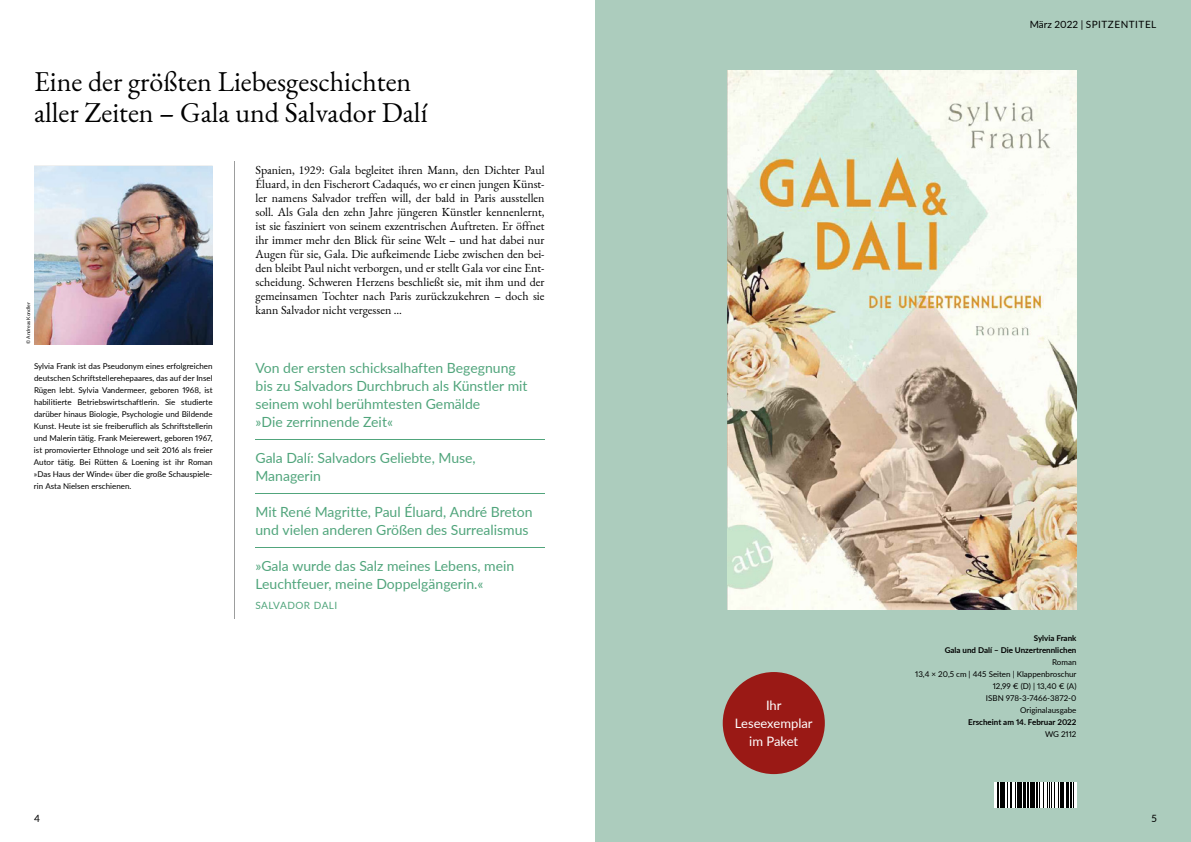
<style>
.page{position:relative;width:1191px;height:842px;background:#fff}
.page>*{position:absolute;margin:0;border:0;box-sizing:border-box;transform-origin:0 0}
.t1{font:28px/31px "EB Garamond";color:#000}
.t2{font:14px/18px "Lato";color:#51a57c}
.t3{font:13px/18px "Lato";color:#fff;text-align:center}
.t4{font:12px/14px "EB Garamond";color:#000;text-align:justify}
.t5{font:10px "Lato";letter-spacing:.05em;color:#000}
.t6{font:10px "Lato";letter-spacing:.05em;color:#51a57c}
.t7{font:8px/12px "Lato";color:#000;text-align:justify}
.t8{font:700 8px/12px "Lato";color:#000;text-align:right}
.t9{font:5px "Lato";color:#000}
</style>
<div class="page">
<hr style="left:234px;top:162px;width:1px;height:457px;background:#9c9d9d">
<img style="left:34px;top:166px;width:178px;height:178px">
<hr style="left:255px;top:440px;width:289px;height:1px;background:#51a57c">
<hr style="left:255px;top:494px;width:289px;height:1px;background:#51a57c">
<hr style="left:255px;top:548px;width:289px;height:1px;background:#51a57c">
<div style="left:595px;top:0;width:596px;height:842px;background:#acccbd"></div>
<img style="left:727px;top:71px;width:349px;height:538px">
<div style="left:722px;top:672px;width:103px;height:102px;background:#9a1915;border-radius:50%"></div>
<svg style="left:994px;top:782px;width:82px;height:26px"></svg>
<svg style="left:997px;top:782px;width:2px;height:26px"></svg>
<hr style="left:1000px;top:782px;width:2px;height:26px;background:#000">
<hr style="left:1003px;top:782px;width:2px;height:26px;background:#000">
<svg style="left:1007px;top:782px;width:9px;height:26px"></svg>
<hr style="left:1017px;top:782px;width:2px;height:26px;background:#000">
<hr style="left:1020px;top:782px;width:2px;height:26px;background:#000">
<hr style="left:1023px;top:782px;width:3px;height:26px;background:#000">
<svg style="left:1027px;top:782px;width:34px;height:26px"></svg>
<hr style="left:1062px;top:782px;width:2px;height:26px;background:#000">
<hr style="left:1065px;top:782px;width:3px;height:26px;background:#000">
<svg style="left:1069px;top:782px;width:5px;height:26px"></svg>
<h1 class="t1" style="left:34px;top:66px;width:395px">Eine der größten Liebesgeschichten aller Zeiten – Gala und Salvador Dalí</h1>
<p class="t9" style="left:25px;top:344px;width:43px;rotate:-90deg">© Andreas Kondler</p>
<p class="t4" style="left:255px;top:163px;width:290px">Spanien, 1929: Gala begleitet ihren Mann, den Dichter Paul Éluard, in den Fischerort Cadaqués, wo er einen jungen Künst&shy;ler namens Salvador treffen will, der bald in Paris ausstellen soll. Als Gala den zehn Jahre jüngeren Künstler kennenlernt, ist sie fasziniert von seinem exzentrischen Auftreten. Er öffnet ihr immer mehr den Blick für seine Welt – und hat dabei nur Augen für sie, Gala. Die aufkeimende Liebe zwischen den bei&shy;den bleibt Paul nicht verborgen, und er stellt Gala vor eine Ent&shy;scheidung. Schweren Herzens beschließt sie, mit ihm und der gemeinsamen Tochter nach Paris zurückzukehren – doch sie kann Salvador nicht vergessen ...</p>
<p class="t7" style="left:34px;top:359px;width:180px">Sylvia Frank ist das Pseudonym eines erfolgreichen deutschen Schriftstellerehepaares, das auf der Insel Rügen lebt. Sylvia Vandermeer, geboren 1968, ist habilitierte Betriebswirtschaftlerin. Sie studierte darüber hinaus Biologie, Psychologie und Bildende Kunst. Heute ist sie freiberuflich als Schriftstellerin und Malerin tätig. Frank Meierewert, geboren 1967, ist promovierter Ethnologe und seit 2016 als freier Autor tätig. Bei Rütten &amp; Loening ist ihr Roman »Das Haus der Winde« über die große Schauspiele&shy;rin Asta Nielsen erschienen.</p>
<h2 class="t2" style="left:255px;top:358px;width:274px">Von der ersten schicksalhaften Begegnung bis zu Salvadors Durchbruch als Künstler mit seinem wohl berühmtesten Gemälde<br>»Die zerrinnende Zeit«</h2>
<h2 class="t2" style="left:255px;top:448px;width:222px">Gala Dalí: Salvadors Geliebte, Muse,<br>Managerin</h2>
<h2 class="t2" style="left:255px;top:502px;width:279px">Mit René Magritte, Paul Éluard, André Breton und vielen anderen Größen des Surrealismus</h2>
<h2 class="t2" style="left:255px;top:556px;width:260px">»Gala wurde das Salz meines Lebens, mein<br>Leuchtfeuer, meine Doppelgängerin.«</h2>
<p class="t6" style="left:255px;top:598px;width:83px">SALVADOR DALI</p>
<p class="t5" style="left:34px;top:811px;width:7px">4</p>
<p class="t5" style="left:1029px;top:18px;width:128px">März 2022 | SPITZENTITEL</p>
<h3 class="t3" style="left:735px;top:696px;width:79px">Ihr<br>Leseexemplar im Paket</h3>
<p class="t8" style="left:944px;top:632px;width:133px">Sylvia Frank<br>Gala und Dalí – Die Unzertrennlichen</p>
<p class="t7" style="left:915px;top:656px;width:163px;text-align:right">Roman<br>13,4 × 20,5 cm | 445 Seiten | Klappenbroschur<br>12,99 € (D) | 13,40 € (A)<br>ISBN 978-3-7466-3872-0<br>Originalausgabe</p>
<p class="t8" style="left:968px;top:716px;width:110px">Erscheint am 14. Februar 2022</p>
<p class="t7" style="left:1045px;top:728px;width:33px">WG 2112</p>
<p class="t5" style="left:1151px;top:811px;width:7px">5</p>
</div>
